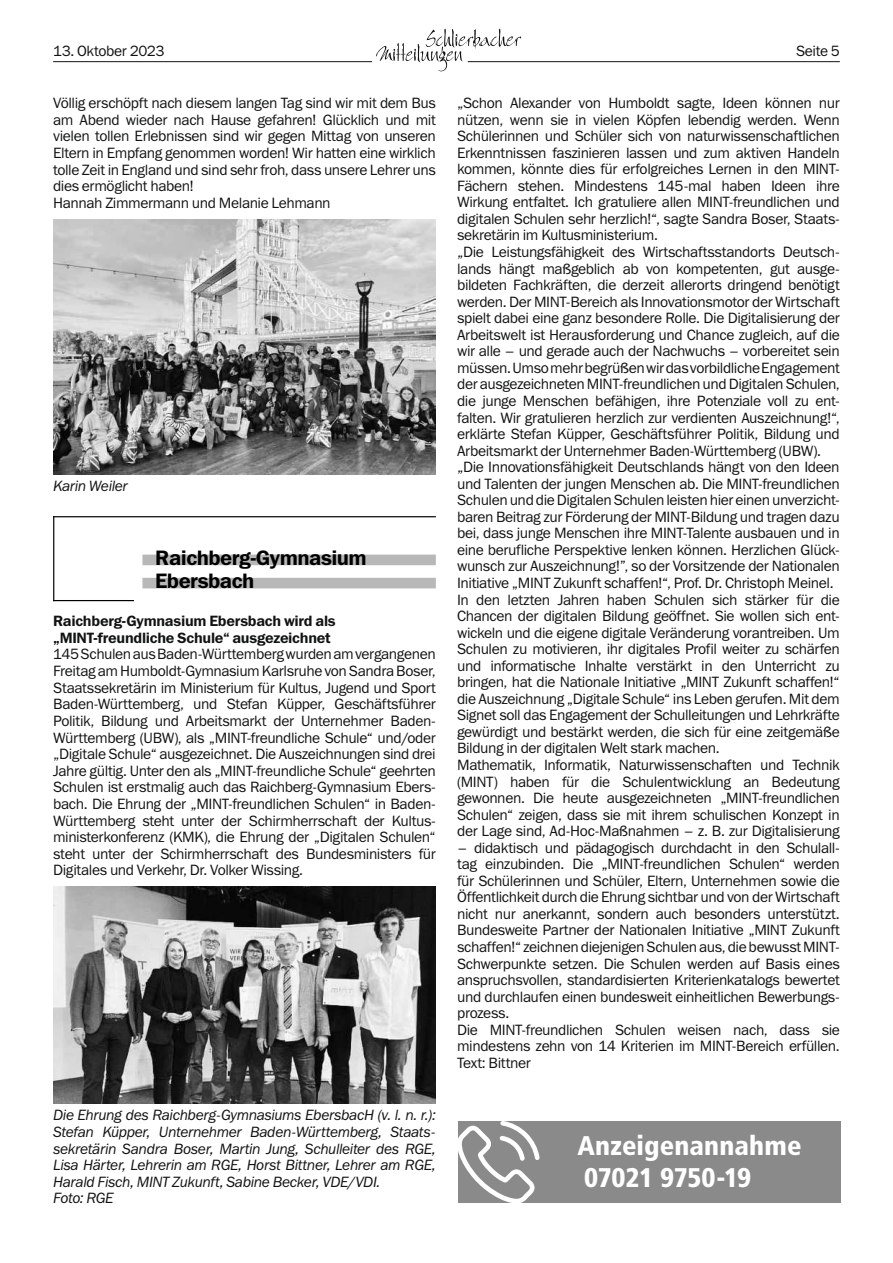
<style>
.page{position:relative;width:893px;height:1263px;background:#fff}
.page>*{position:absolute;margin:0;border:0;box-sizing:border-box;transform-origin:0 0}
.t1{font:900 condensed 27px/32.5px "Frutiger";color:#fff}
.t2{font:21px/23.2px "Franklin Gothic Demi ITC";letter-spacing:-.025em;color:#000}
.t3{font:15px/16.5px "Franklin Gothic Book ITC";letter-spacing:-.025em;color:#121414}
.t4{font:italic 15px/16.6px "Franklin Gothic Book ITC";letter-spacing:-.025em;color:#121414}
.t5{font:15px/16.6px "Franklin Gothic Demi ITC";letter-spacing:-.02em;color:#121414}
</style>
<div class="page">
<hr style="left:53px;top:61px;width:319px;height:1px;background:#121414">
<hr style="left:468px;top:61px;width:372px;height:1px;background:#121414">
<svg style="left:376px;top:29px;width:145px;height:42px"></svg>
<img style="left:53px;top:219px;width:383px;height:255px">
<hr style="left:53px;top:516px;width:383px;height:1px;background:#000">
<hr style="left:53px;top:516px;width:1px;height:85px;background:#000">
<hr style="left:53px;top:600px;width:81px;height:1px;background:#000">
<svg style="left:142px;top:555px;width:294px;height:33px"></svg>
<img style="left:53px;top:887px;width:383px;height:217px">
<div style="left:458px;top:1121px;width:383px;height:82px;background:#8a8a8a"></div>
<svg style="left:458px;top:1121px;width:82px;height:82px"></svg>
<p class="t3" style="left:53px;top:43px;width:113px">13. Oktober 2023</p>
<p class="t3" style="left:796px;top:43px;width:45px">Seite 5</p>
<p class="t3" style="left:53px;top:95px;width:384px">Völlig erschöpft nach diesem langen Tag sind wir mit dem Bus am Abend wieder nach Hause gefahren! Glücklich und mit vielen tollen Erlebnissen sind wir gegen Mittag von unseren Eltern in Empfang genommen worden! Wir hatten eine wirklich tolle Zeit in England und sind sehr froh, dass unsere Lehrer uns dies ermöglicht haben!<br>Hannah Zimmermann und Melanie Lehmann</p>
<p class="t4" style="left:53px;top:478px;width:76px">Karin Weiler</p>
<h2 class="t2" style="left:155px;top:547px;width:213px">Raichberg-Gymnasium<br>Ebersbach</h2>
<p class="t5" style="left:53px;top:613px;width:284px">Raichberg-Gymnasium Ebersbach wird als „MINT-freundliche Schule“ ausgezeichnet</p>
<p class="t3" style="left:53px;top:646px;width:384px;text-align:justify">145SchulenausBaden-Württembergwurdenamvergangenen Freitag am Humboldt-Gymnasium Karlsruhe von Sandra Boser, Staatssekretärin im Ministerium für Kultus, Jugend und Sport Baden-Württemberg, und Stefan Küpper, Geschäftsführer Politik, Bildung und Arbeitsmarkt der Unternehmer Baden-Württemberg (UBW), als „MINT-freundliche Schule“ und/oder „Digitale Schule“ ausgezeichnet. Die Auszeichnungen sind drei Jahre gültig. Unter den als „MINT-freundliche Schule“ geehrten Schulen ist erstmalig auch das Raichberg-Gymnasium Ebers&shy;bach. Die Ehrung der „MINT-freundlichen Schulen“ in Baden-Württemberg steht unter der Schirmherrschaft der Kultus&shy;ministerkonferenz (KMK), die Ehrung der „Digitalen Schulen“ steht unter der Schirmherrschaft des Bundesministers für Digitales und Verkehr, Dr. Volker Wissing.</p>
<p class="t4" style="left:53px;top:1107px;width:384px">Die Ehrung des Raichberg-Gymnasiums EbersbacH (v. l. n. r.):<br>Stefan Küpper, Unternehmer Baden-Württemberg, Staats&shy;sekretärin Sandra Boser, Martin Jung, Schulleiter des RGE, Lisa Härter, Lehrerin am RGE, Horst Bittner, Lehrer am RGE, Harald Fisch, MINT Zukunft, Sabine Becker, VDE/VDI.<br>Foto: RGE</p>
<p class="t3" style="left:457px;top:95px;width:384px">„Schon Alexander von Humboldt sagte, Ideen können nur nützen, wenn sie in vielen Köpfen lebendig werden. Wenn Schülerinnen und Schüler sich von naturwissenschaftlichen Erkenntnissen faszinieren lassen und zum aktiven Handeln kommen, könnte dies für erfolgreiches Lernen in den MINT-Fächern stehen. Mindestens 145-mal haben Ideen ihre Wirkung entfaltet. Ich gratuliere allen MINT-freundlichen und digitalen Schulen sehr herzlich!“, sagte Sandra Boser, Staats&shy;sekretärin im Kultusministerium.<br>„Die Leistungsfähigkeit des Wirtschaftsstandorts Deutsch&shy;lands hängt maßgeblich ab von kompetenten, gut ausge&shy;bildeten Fachkräften, die derzeit allerorts dringend benötigt werden. Der MINT-Bereich als Innovationsmotor der Wirtschaft spielt dabei eine ganz besondere Rolle. Die Digitalisierung der Arbeitswelt ist Herausforderung und Chance zugleich, auf die wir alle – und gerade auch der Nachwuchs – vorbereitet sein müssen.UmsomehrbegrüßenwirdasvorbildlicheEngagement der ausgezeichneten MINT-freundlichen und Digitalen Schulen, die junge Menschen befähigen, ihre Potenziale voll zu ent&shy;falten. Wir gratulieren herzlich zur verdienten Auszeichnung!“, erklärte Stefan Küpper, Geschäftsführer Politik, Bildung und Arbeitsmarkt der Unternehmer Baden-Württemberg (UBW). „Die Innovationsfähigkeit Deutschlands hängt von den Ideen und Talenten der jungen Menschen ab. Die MINT-freundlichen SchulenunddieDigitalenSchulenleistenhiereinenunverzicht&shy;baren Beitrag zur Förderung der MINT-Bildung und tragen dazu bei, dass junge Menschen ihre MINT-Talente ausbauen und in eine berufliche Perspektive lenken können. Herzlichen Glück&shy;wunsch zur Auszeichnung!”, so der Vorsitzende der Nationalen Initiative „MINT Zukunft schaffen!“, Prof. Dr. Christoph Meinel.<br>In den letzten Jahren haben Schulen sich stärker für die Chancen der digitalen Bildung geöffnet. Sie wollen sich ent&shy;wickeln und die eigene digitale Veränderung vorantreiben. Um Schulen zu motivieren, ihr digitales Profil weiter zu schärfen und informatische Inhalte verstärkt in den Unterricht zu bringen, hat die Nationale Initiative „MINT Zukunft schaffen!“ die Auszeichnung „Digitale Schule“ ins Leben gerufen. Mit dem Signet soll das Engagement der Schulleitungen und Lehrkräfte gewürdigt und bestärkt werden, die sich für eine zeitgemäße Bildung in der digitalen Welt stark machen.<br>Mathematik, Informatik, Naturwissenschaften und Technik (MINT) haben für die Schulentwicklung an Bedeutung gewonnen. Die heute ausgezeichneten „MINT-freundlichen Schulen“ zeigen, dass sie mit ihrem schulischen Konzept in der Lage sind, Ad-Hoc-Maßnahmen – z. B. zur Digitalisierung</p>
<p class="t3" style="left:457px;top:839px;width:384px">– didaktisch und pädagogisch durchdacht in den Schulall&shy;tag einzubinden. Die „MINT-freundlichen Schulen“ werden für Schülerinnen und Schüler, Eltern, Unternehmen sowie die Öffentlichkeit durch die Ehrung sichtbar und von der Wirtschaft nicht nur anerkannt, sondern auch besonders unterstützt.<br>Bundesweite Partner der Nationalen Initiative „MINT Zukunft schaffen!“ zeichnen diejenigen Schulen aus, die bewusst MINT-Schwerpunkte setzen. Die Schulen werden auf Basis eines anspruchsvollen, standardisierten Kriterienkatalogs bewertet und durchlaufen einen bundesweit einheitlichen Bewerbungs&shy;prozess.<br>Die MINT-freundlichen Schulen weisen nach, dass sie mindestens zehn von 14 Kriterien im MINT-Bereich erfüllen.<br>Text: Bittner</p>
<h1 class="t1" style="left:577px;top:1129px;width:226px">Anzeigenannahme<br>07021 9750-19</h1>
</div>
